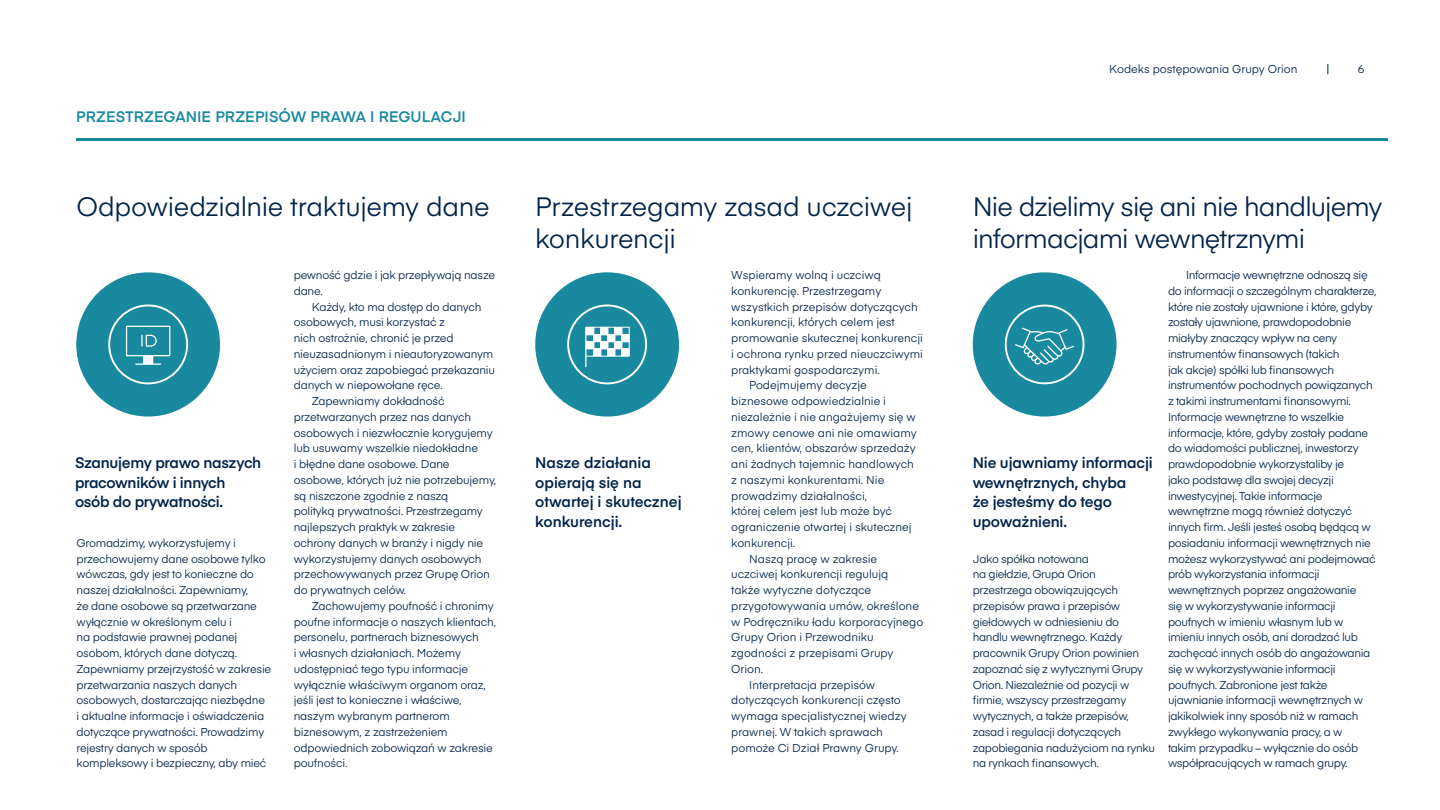
<style>
.page{position:relative;width:1440px;height:810px;background:#fff}
.page>*{position:absolute;margin:0;border:0;box-sizing:border-box;transform-origin:0 0}
.h1_subsub_blue{font:26.25px/32.2px "Eina 03";letter-spacing:-.03em;color:#00234a}
.h1_subsub_blue-2{font:26.25px/32.2px "Eina 03";letter-spacing:-.01em;color:#00234a}
.ingressi{font:600 15px/19.5px "Eina 03";letter-spacing:-.01em;color:#00234a}
.h1_sub{font:600 15px "Eina 03";letter-spacing:.005em;color:#19899f}
.Leipis_indent{font:11.25px/15.8px "Eina 03";letter-spacing:-.02em;color:#00234a}
.Leipis{font:11.25px/15.8px "Eina 03";letter-spacing:-.02em;color:#00234a}
.Leipis_indent-2{font:11.25px/15.8px "Eina 03";color:#00234a}
.Leipis-2{font:11.25px/15.8px "Eina 03";color:#00234a}
</style>
<div class="page">
<div style="left:76px;top:272px;width:144px;height:145px;background:#19899f;border-radius:50%"></div>
<div style="left:108px;top:305px;width:80px;height:79px;border:2px solid #fff;border-radius:50%"></div>
<div style="left:126px;top:326px;width:44px;height:30px;border:1px solid #fff"></div>
<div style="left:144px;top:356px;width:9px;height:7px;background:#fff"></div>
<div style="left:143px;top:355px;width:10px;height:9px;border:1px solid #fff"></div>
<svg style="left:136px;top:364px;width:25px;height:1px"></svg>
<svg style="left:141px;top:334px;width:16px;height:13px"></svg>
<div style="left:535px;top:272px;width:144px;height:145px;background:#19899f;border-radius:50%"></div>
<div style="left:567px;top:305px;width:80px;height:79px;border:2px solid #fff;border-radius:50%"></div>
<div style="left:586px;top:327px;width:44px;height:29px;border:1px solid #fff"></div>
<div style="left:587px;top:342px;width:7px;height:7px;background:#fff"></div>
<div style="left:586px;top:341px;width:8px;height:8px;border:1px solid #fff"></div>
<div style="left:587px;top:328px;width:7px;height:7px;background:#fff"></div>
<div style="left:586px;top:327px;width:8px;height:8px;border:1px solid #fff"></div>
<div style="left:594px;top:349px;width:7px;height:7px;background:#fff"></div>
<div style="left:593px;top:348px;width:8px;height:8px;border:1px solid #fff"></div>
<div style="left:594px;top:335px;width:7px;height:7px;background:#fff"></div>
<div style="left:593px;top:334px;width:8px;height:8px;border:1px solid #fff"></div>
<div style="left:601px;top:342px;width:7px;height:7px;background:#fff"></div>
<div style="left:600px;top:341px;width:8px;height:8px;border:1px solid #fff"></div>
<div style="left:601px;top:328px;width:7px;height:7px;background:#fff"></div>
<div style="left:600px;top:327px;width:8px;height:8px;border:1px solid #fff"></div>
<div style="left:608px;top:349px;width:7px;height:7px;background:#fff"></div>
<div style="left:607px;top:348px;width:8px;height:8px;border:1px solid #fff"></div>
<div style="left:608px;top:335px;width:7px;height:7px;background:#fff"></div>
<div style="left:607px;top:334px;width:8px;height:8px;border:1px solid #fff"></div>
<div style="left:615px;top:342px;width:7px;height:7px;background:#fff"></div>
<div style="left:614px;top:341px;width:8px;height:8px;border:1px solid #fff"></div>
<div style="left:615px;top:328px;width:7px;height:7px;background:#fff"></div>
<div style="left:614px;top:327px;width:8px;height:8px;border:1px solid #fff"></div>
<div style="left:622px;top:349px;width:7px;height:7px;background:#fff"></div>
<div style="left:621px;top:348px;width:8px;height:8px;border:1px solid #fff"></div>
<div style="left:622px;top:335px;width:7px;height:7px;background:#fff"></div>
<div style="left:621px;top:334px;width:8px;height:8px;border:1px solid #fff"></div>
<hr style="left:585px;top:328px;width:2px;height:39px;background:#fff">
<div style="left:973px;top:272px;width:144px;height:145px;background:#19899f;border-radius:50%"></div>
<div style="left:1005px;top:305px;width:79px;height:79px;border:2px solid #fff;border-radius:50%"></div>
<svg style="left:1015px;top:327px;width:60px;height:38px"></svg>
<hr style="left:76px;top:138px;width:1312px;height:3px;background:#19899f">
<p class="h1_sub" style="left:76px;top:105px;width:391px">PRZESTRZEGANIE PRZEPISÓW PRAWA I REGULACJI</p>
<p class="h1_subsub_blue" style="left:77px;top:189px;width:415px">Odpowiedzialnie traktujemy dane</p>
<p class="Leipis_indent-2" style="left:1109px;top:61px;width:190px">Kodeks postępowania Grupy Orion</p>
<p class="Leipis_indent" style="left:1358px;top:61px;width:8px">6</p>
<p class="h1_subsub_blue-2" style="left:535px;top:189px;width:379px">Przestrzegamy zasad uczciwej konkurencji</p>
<p class="h1_subsub_blue" style="left:973px;top:189px;width:411px">Nie dzielimy się ani nie handlujemy informacjami wewnętrznymi</p>
<p class="Leipis" style="left:294px;top:266px;width:203px">pewność gdzie i jak przepływają nasze dane.</p>
<p class="Leipis_indent" style="left:294px;top:298px;width:203px;text-indent:18px">Każdy, kto ma dostęp do danych osobowych, musi korzystać z<br>nich ostrożnie, chronić je przed nieuzasadnionym i nieautoryzowanym użyciem oraz zapobiegać przekazaniu danych w niepowołane ręce.</p>
<p class="Leipis_indent" style="left:294px;top:392px;width:204px;text-indent:18px">Zapewniamy dokładność przetwarzanych przez nas danych osobowych i niezwłocznie korygujemy lub usuwamy wszelkie niedokładne<br>i błędne dane osobowe. Dane osobowe, których już nie potrzebujemy, są niszczone zgodnie z naszą<br>polityką prywatności. Przestrzegamy najlepszych praktyk w zakresie ochrony danych w branży i nigdy nie wykorzystujemy danych osobowych przechowywanych przez Grupę Orion do prywatnych celów.</p>
<p class="Leipis_indent" style="left:294px;top:597px;width:204px;text-indent:18px">Zachowujemy poufność i chronimy poufne informacje o naszych klientach, personelu, partnerach biznesowych<br>i własnych działaniach. Możemy udostępniać tego typu informacje wyłącznie właściwym organom oraz, jeśli jest to konieczne i właściwe, naszym wybranym partnerom biznesowym, z zastrzeżeniem odpowiednich zobowiązań w zakresie poufności.</p>
<p class="Leipis-2" style="left:731px;top:266px;width:193px">Wspieramy wolną i uczciwą konkurencję. Przestrzegamy wszystkich przepisów dotyczących konkurencji, których celem jest promowanie skutecznej konkurencji i ochrona rynku przed nieuczciwymi praktykami gospodarczymi.</p>
<p class="Leipis_indent-2" style="left:731px;top:377px;width:187px;text-indent:18px">Podejmujemy decyzje biznesowe odpowiedzialnie i niezależnie i nie angażujemy się w zmowy cenowe ani nie omawiamy cen, klientów, obszarów sprzedaży ani żadnych tajemnic handlowych z naszymi konkurentami. Nie prowadzimy działalności,<br>której celem jest lub może być ograniczenie otwartej i skutecznej konkurencji.</p>
<p class="Leipis_indent-2" style="left:731px;top:550px;width:194px;text-indent:18px">Naszą pracę w zakresie uczciwej konkurencji regulują<br>także wytyczne dotyczące przygotowywania umów, określone w Podręczniku ładu korporacyjnego<br>Grupy Orion i Przewodniku zgodności z przepisami Grupy<br>Orion.</p>
<p class="Leipis_indent-2" style="left:731px;top:676px;width:177px;text-indent:18px">Interpretacja przepisów dotyczących konkurencji często wymaga specjalistycznej wiedzy prawnej. W takich sprawach pomoże Ci Dział Prawny Grupy.</p>
<p class="ingressi" style="left:75px;top:452px;width:188px">Szanujemy prawo naszych pracowników i innych osób do prywatności.</p>
<p class="ingressi" style="left:535px;top:452px;width:148px">Nasze działania opierają się na otwartej i skutecznej konkurencji.</p>
<p class="ingressi" style="left:973px;top:452px;width:181px">Nie ujawniamy informacji wewnętrznych, chyba<br>że jesteśmy do tego upoważnieni.</p>
<p class="Leipis" style="left:77px;top:534px;width:196px">Gromadzimy, wykorzystujemy i przechowujemy dane osobowe tylko wówczas, gdy jest to konieczne do naszej działalności. Zapewniamy,<br>że dane osobowe są przetwarzane wyłącznie w określonym celu i<br>na podstawie prawnej podanej osobom, których dane dotyczą.<br>Zapewniamy przejrzystość w zakresie przetwarzania naszych danych osobowych, dostarczając niezbędne<br>i aktualne informacje i oświadczenia dotyczące prywatności. Prowadzimy rejestry danych w sposób kompleksowy i bezpieczny, aby mieć</p>
<p class="Leipis" style="left:973px;top:550px;width:184px">Jako spółka notowana<br>na giełdzie, Grupa Orion przestrzega obowiązujących przepisów prawa i przepisów giełdowych w odniesieniu do handlu wewnętrznego. Każdy pracownik Grupy Orion powinien zapoznać się z wytycznymi Grupy<br>Orion. Niezależnie od pozycji w firmie, wszyscy przestrzegamy wytycznych, a także przepisów, zasad i regulacji dotyczących zapobiegania nadużyciom na rynku na rynkach finansowych.</p>
<p class="Leipis_indent" style="left:1168px;top:266px;width:210px;text-indent:18px">Informacje wewnętrzne odnoszą się do informacji o szczególnym charakterze, które nie zostały ujawnione i które, gdyby zostały ujawnione, prawdopodobnie miałyby znaczący wpływ na ceny instrumentów finansowych (takich<br>jak akcje) spółki lub finansowych instrumentów pochodnych powiązanych z takimi instrumentami finansowymi.<br>Informacje wewnętrzne to wszelkie informacje, które, gdyby zostały podane do wiadomości publicznej, inwestorzy prawdopodobnie wykorzystaliby je<br>jako podstawę dla swojej decyzji inwestycyjnej. Takie informacje wewnętrzne mogą również dotyczyć innych firm. Jeśli jesteś osobą będącą w posiadaniu informacji wewnętrznych nie możesz wykorzystywać ani podejmować prób wykorzystania informacji wewnętrznych poprzez angażowanie<br>się w wykorzystywanie informacji poufnych w imieniu własnym lub w imieniu innych osób, ani doradzać lub zachęcać innych osób do angażowania się w wykorzystywanie informacji poufnych. Zabronione jest także ujawnianie informacji wewnętrznych w jakikolwiek inny sposób niż w ramach zwykłego wykonywania pracy, a w<br>takim przypadku – wyłącznie do osób współpracujących w ramach grupy.</p>
</div>
